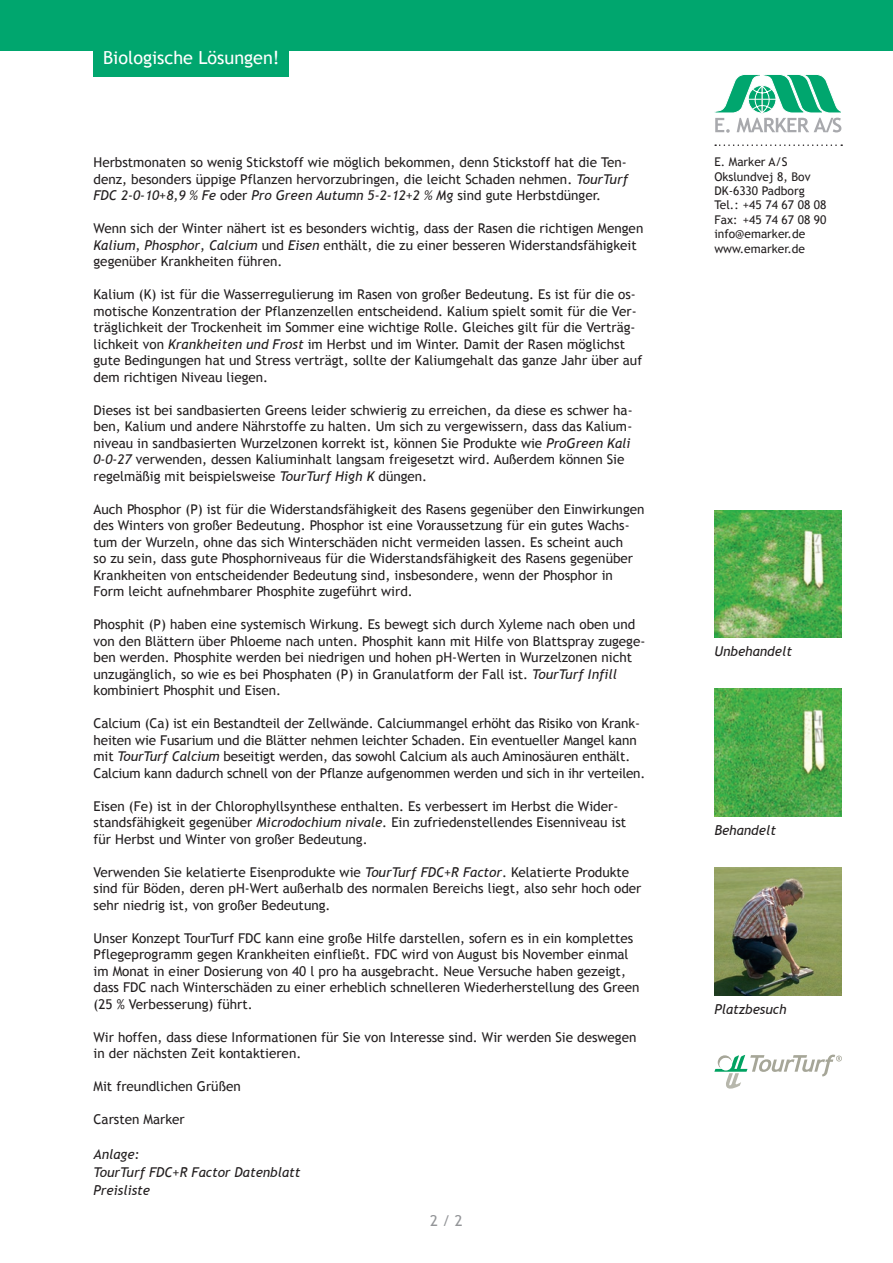
<style>
.page{position:relative;width:893px;height:1263px;background:#fff}
.page>*{position:absolute;margin:0;border:0;box-sizing:border-box;transform-origin:0 0}
.t1{font:18px "Trebuchet MS";color:#fff}
.t2{font:15px "Trebuchet MS";color:#939598}
.t3{font:13.5px/16.5px "Trebuchet MS";color:#231f20}
.t4{font:italic 13.5px/18px "Trebuchet MS";color:#231f20}
.t5{font:12px/14.4px "Trebuchet MS";color:#231f20}
.s1{font-style:italic}
</style>
<div class="page">
<div style="left:0;top:0;width:893px;height:51px;background:#00a66e"></div>
<div style="left:94px;top:47px;width:195px;height:30px;background:#00a66e"></div>
<svg style="left:715px;top:144px;width:127px;height:2px"></svg>
<svg style="left:714px;top:74px;width:128px;height:59px"></svg>
<svg style="left:714px;top:1054px;width:128px;height:35px"></svg>
<img style="left:714px;top:510px;width:128px;height:128px">
<img style="left:714px;top:689px;width:128px;height:127px">
<img style="left:714px;top:867px;width:128px;height:128px">
<h1 class="t1" style="left:103px;top:47px;width:178px">Biologische Lösungen!</h1>
<p class="t3" style="left:94px;top:154px;width:536px;text-align:justify">Herbstmonaten so wenig Stickstoff wie möglich bekommen, denn Stickstoff hat die Ten&shy;denz, besonders üppige Pflanzen hervorzubringen, die leicht Schaden nehmen. <span class="s1">TourTurf FDC 2-0-10+8,9 % Fe</span> oder <span class="s1">Pro Green Autumn 5-2-12+2 % Mg</span> sind gute Herbstdünger.</p>
<p class="t3" style="left:94px;top:220px;width:551px">Wenn sich der Winter nähert ist es besonders wichtig, dass der Rasen die richtigen Mengen<br><span class="s1">Kalium</span>, <span class="s1">Phosphor</span>, <span class="s1">Calcium</span> und <span class="s1">Eisen</span> enthält, die zu einer besseren Widerstandsfähigkeit gegenüber Krankheiten führen.</p>
<p class="t3" style="left:94px;top:286px;width:550px">Kalium (K) ist für die Wasserregulierung im Rasen von großer Bedeutung. Es ist für die os&shy;motische Konzentration der Pflanzenzellen entscheidend. Kalium spielt somit für die Ver&shy;träglichkeit der Trockenheit im Sommer eine wichtige Rolle. Gleiches gilt für die Verträg&shy;lichkeit von <span class="s1">Krankheiten und Frost</span> im Herbst und im Winter. Damit der Rasen möglichst gute Bedingungen hat und Stress verträgt, sollte der Kaliumgehalt das ganze Jahr über auf dem richtigen Niveau liegen.</p>
<p class="t3" style="left:94px;top:402px;width:541px">Dieses ist bei sandbasierten Greens leider schwierig zu erreichen, da diese es schwer ha&shy;ben, Kalium und andere Nährstoffe zu halten. Um sich zu vergewissern, dass das Kalium&shy;niveau in sandbasierten Wurzelzonen korrekt ist, können Sie Produkte wie <span class="s1">ProGreen Kali 0-0-27</span> verwenden, dessen Kaliuminhalt langsam freigesetzt wird. Außerdem können Sie regelmäßig mit beispielsweise <span class="s1">TourTurf High K</span> düngen.</p>
<p class="t3" style="left:94px;top:501px;width:552px">Auch Phosphor (P) ist für die Widerstandsfähigkeit des Rasens gegenüber den Einwirkungen des Winters von großer Bedeutung. Phosphor ist eine Voraussetzung für ein gutes Wachs&shy;tum der Wurzeln, ohne das sich Winterschäden nicht vermeiden lassen. Es scheint auch<br>so zu sein, dass gute Phosphorniveaus für die Widerstandsfähigkeit des Rasens gegenüber Krankheiten von entscheidender Bedeutung sind, insbesondere, wenn der Phosphor in Form leicht aufnehmbarer Phosphite zugeführt wird.</p>
<p class="t3" style="left:94px;top:616px;width:553px">Phosphit (P) haben eine systemisch Wirkung. Es bewegt sich durch Xyleme nach oben und von den Blättern über Phloeme nach unten. Phosphit kann mit Hilfe von Blattspray zugege&shy;ben werden. Phosphite werden bei niedrigen und hohen pH-Werten in Wurzelzonen nicht unzugänglich, so wie es bei Phosphaten (P) in Granulatform der Fall ist. <span class="s1">TourTurf Infill </span>kombiniert Phosphit und Eisen.</p>
<p class="t3" style="left:94px;top:715px;width:553px">Calcium (Ca) ist ein Bestandteil der Zellwände. Calciummangel erhöht das Risiko von Krank&shy;heiten wie Fusarium und die Blätter nehmen leichter Schaden. Ein eventueller Mangel kann mit <span class="s1">TourTurf Calcium</span> beseitigt werden, das sowohl Calcium als auch Aminosäuren enthält.<br>Calcium kann dadurch schnell von der Pflanze aufgenommen werden und sich in ihr verteilen.</p>
<p class="t3" style="left:94px;top:798px;width:534px">Eisen (Fe) ist in der Chlorophyllsynthese enthalten. Es verbessert im Herbst die Wider&shy;standsfähigkeit gegenüber <span class="s1">Microdochium nivale</span>. Ein zufriedenstellendes Eisenniveau ist für Herbst und Winter von großer Bedeutung.</p>
<p class="t3" style="left:94px;top:864px;width:549px">Verwenden Sie kelatierte Eisenprodukte wie <span class="s1">TourTurf FDC+R Factor</span>. Kelatierte Produkte sind für Böden, deren pH-Wert außerhalb des normalen Bereichs liegt, also sehr hoch oder sehr niedrig ist, von großer Bedeutung.</p>
<p class="t3" style="left:94px;top:930px;width:547px">Unser Konzept TourTurf FDC kann eine große Hilfe darstellen, sofern es in ein komplettes Pflegeprogramm gegen Krankheiten einfließt. FDC wird von August bis November einmal im Monat in einer Dosierung von 40 l pro ha ausgebracht. Neue Versuche haben gezeigt, dass FDC nach Winterschäden zu einer erheblich schnelleren Wiederherstellung des Green (25 % Verbesserung) führt.</p>
<p class="t3" style="left:94px;top:1029px;width:544px">Wir hoffen, dass diese Informationen für Sie von Interesse sind. Wir werden Sie deswegen in der nächsten Zeit kontaktieren.</p>
<p class="t3" style="left:94px;top:1078px;width:149px">Mit freundlichen Grüßen</p>
<p class="t3" style="left:94px;top:1111px;width:93px">Carsten Marker</p>
<p class="t4" style="left:94px;top:1145px;width:208px">Anlage:<br>TourTurf FDC+R Factor Datenblatt<br>Preisliste</p>
<p class="t2" style="left:430px;top:1212px;width:34px">2 / 2</p>
<p class="t5" style="left:714px;top:155px;width:114px">E. Marker A/S<br>Okslundvej 8, Bov<br>DK-6330 Padborg<br>Tel.: +45 74 67 08 08<br>Fax: +45 74 67 08 90 info@emarker.de www.emarker.de</p>
<p class="t4" style="left:714px;top:643px;width:79px">Unbehandelt</p>
<p class="t4" style="left:714px;top:821px;width:63px">Behandelt</p>
<p class="t4" style="left:714px;top:1000px;width:74px">Platzbesuch</p>
</div>
